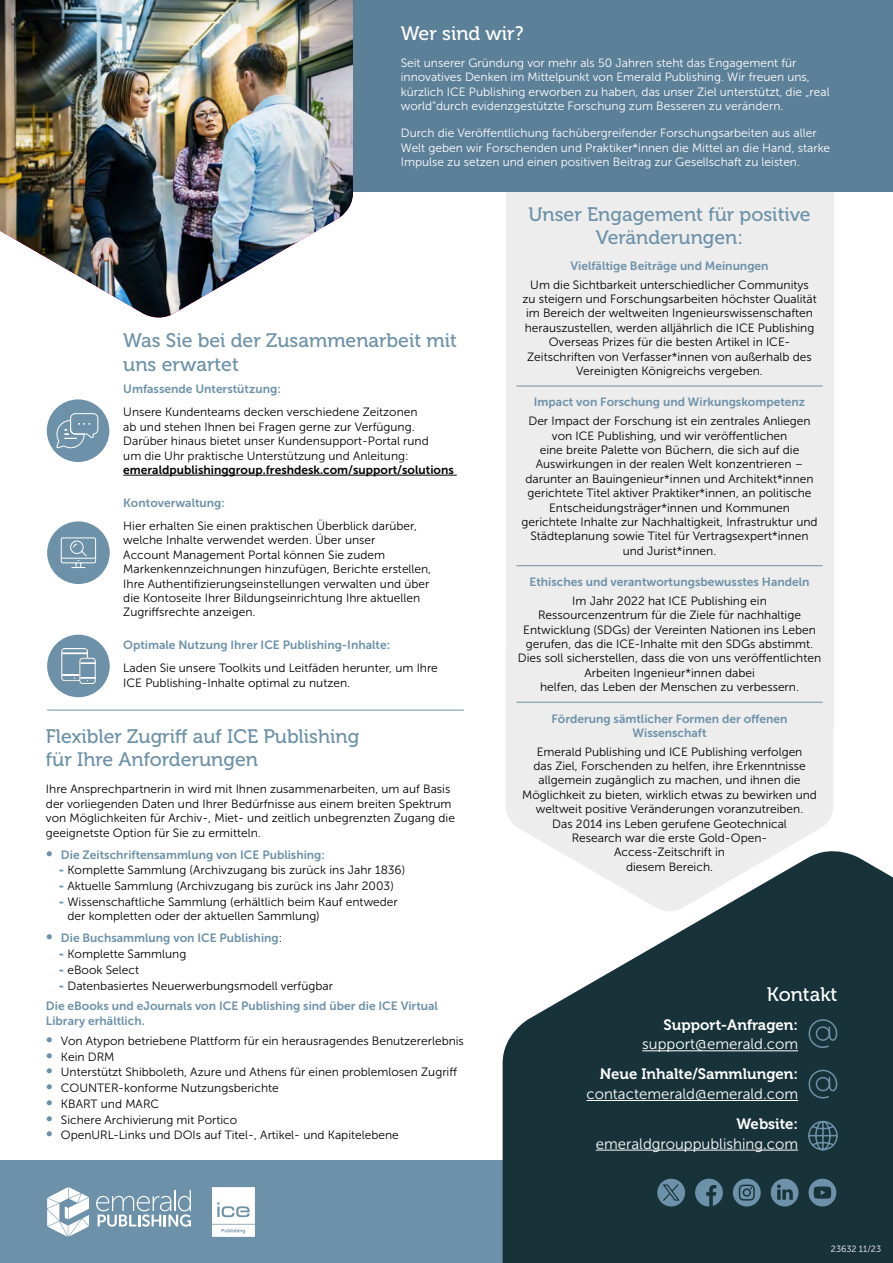
<style>
.page{position:relative;width:893px;height:1263px;background:#fff}
.page>*{position:absolute;margin:0;border:0;box-sizing:border-box;transform-origin:0 0}
.t1{font:19.5px/23.4px "Museo 500";color:#6d91a8}
.t2{font:19.5px "Museo 500";color:#fff}
.t3{font:15px "Museo Sans 300";color:#fff}
.t4{font:15px "Museo 700";color:#fff}
.t5{font:12px/14.4px "Museo Sans 300";color:#000}
.t6{font:12px/14.4px "Museo Sans 300";color:#fff}
.t7{font:12px/14.4px "Museo Sans 700";color:#6d91a8}
.t8{font:12px "Museo Sans 700";color:#000}
.t9{font:9px "Museo Sans 300";color:#fff}
.s1{font-family:"Museo Sans 300";font-size:18px}
.s2{font-family:"Museo Sans 900";color:#6d91a8}
.s3{font-family:"Museo Sans 300";color:#000}
.s4{font-size:18px;color:#6d91a8}
</style>
<div class="page">
<div style="left:506px;top:0;width:327px;height:729px;background:#ededed"></div>
<svg style="left:506px;top:566px;width:327px;height:283px"></svg>
<hr style="left:123px;top:475px;width:334px;height:1px;background:#000">
<hr style="left:516px;top:386px;width:307px;height:1px;background:#6d91a8">
<hr style="left:516px;top:565px;width:307px;height:1px;background:#6d91a8">
<hr style="left:516px;top:702px;width:307px;height:1px;background:#6d91a8">
<div style="left:0;top:1161px;width:893px;height:102px;background:#6d91a8"></div>
<svg style="left:503px;top:849px;width:390px;height:414px;background:#445a5e"></svg>
<hr style="left:47px;top:710px;width:417px;height:1px;background:#6d91a8">
<div style="left:47px;top:521px;width:63px;height:63px;background:#6d91a8;border-radius:50%"></div>
<svg style="left:60px;top:537px;width:36px;height:31px"></svg>
<div style="left:47px;top:399px;width:62px;height:63px;background:#6d91a8;border-radius:50%"></div>
<svg style="left:56px;top:413px;width:43px;height:36px"></svg>
<div style="left:47px;top:635px;width:63px;height:62px;background:#6d91a8;border-radius:50%"></div>
<svg style="left:61px;top:648px;width:35px;height:36px"></svg>
<div style="left:0;top:0;width:893px;height:191px;background:#5d8099"></div>
<img style="left:0;top:0;width:353px;height:318px">
<svg style="left:96px;top:1190px;width:95px;height:37px"></svg>
<svg style="left:47px;top:1187px;width:42px;height:50px"></svg>
<svg style="left:212px;top:1187px;width:43px;height:50px;background:#edf1f4"></svg>
<hr style="left:642px;top:1050px;width:156px;height:1px;background:#fff">
<hr style="left:586px;top:1100px;width:212px;height:1px;background:#fff">
<hr style="left:596px;top:1150px;width:202px;height:1px;background:#fff">
<svg style="left:808px;top:1069px;width:30px;height:30px"></svg>
<svg style="left:808px;top:1018px;width:30px;height:31px"></svg>
<svg style="left:807px;top:1120px;width:31px;height:31px"></svg>
<svg style="left:695px;top:1179px;width:28px;height:27px"></svg>
<svg style="left:808px;top:1179px;width:28px;height:27px"></svg>
<svg style="left:771px;top:1179px;width:27px;height:27px"></svg>
<svg style="left:733px;top:1179px;width:28px;height:27px"></svg>
<svg style="left:657px;top:1179px;width:28px;height:27px"></svg>
<h1 class="t2" style="left:401px;top:22px;width:124px">Wer sind wir?</h1>
<p class="t6" style="left:401px;top:56px;width:430px">Seit unserer Gründung vor mehr als 50 Jahren steht das Engagement für innovatives Denken im Mittelpunkt von Emerald Publishing. Wir freuen uns, kürzlich ICE Publishing erworben zu haben, das unser Ziel unterstützt, die „real world“durch evidenzgestützte Forschung zum Besseren zu verändern.</p>
<p class="t6" style="left:401px;top:126px;width:431px">Durch die Veröffentlichung fachübergreifender Forschungsarbeiten aus aller<br>Welt geben wir Forschenden und Praktiker*innen die Mittel an die Hand, starke<br>Impulse zu setzen und einen positiven Beitrag zur Gesellschaft zu leisten.</p>
<h1 class="t1" style="left:123px;top:329px;width:335px">Was Sie bei der Zusammenarbeit mit uns erwartet</h1>
<p class="t7" style="left:123px;top:382px;width:159px">Umfassende Unterstützung:</p>
<p class="t5" style="left:123px;top:405px;width:307px">Unsere Kundenteams decken verschiedene Zeitzonen ab und stehen Ihnen bei Fragen gerne zur Verfügung.<br>Darüber hinaus bietet unser Kundensupport-Portal rund um die Uhr praktische Unterstützung und Anleitung:</p>
<p class="t8" style="left:123px;top:463px;width:332px">emeraldpublishinggroup.freshdesk.com/support/solutions</p>
<p class="t7" style="left:123px;top:496px;width:103px">Kontoverwaltung:</p>
<p class="t5" style="left:123px;top:519px;width:309px">Hier erhalten Sie einen praktischen Überblick darüber, welche Inhalte verwendet werden. Über unser<br>Account Management Portal können Sie zudem Markenkennzeichnungen hinzufügen, Berichte erstellen, Ihre Authentifizierungseinstellungen verwalten und über die Kontoseite Ihrer Bildungseinrichtung Ihre aktuellen Zugriffsrechte anzeigen.</p>
<p class="t7" style="left:123px;top:638px;width:268px">Optimale Nutzung Ihrer ICE Publishing-Inhalte:</p>
<p class="t5" style="left:123px;top:661px;width:316px">Laden Sie unsere Toolkits und Leitfäden herunter, um Ihre<br>ICE Publishing-Inhalte optimal zu nutzen.</p>
<h1 class="t1" style="left:46px;top:725px;width:315px">Flexibler Zugriff auf ICE Publishing für Ihre Anforderungen</h1>
<p class="t5" style="left:46px;top:782px;width:411px">Ihre Ansprechpartnerin in wird mit Ihnen zusammenarbeiten, um auf Basis der vorliegenden Daten und Ihrer Bedürfnisse aus einem breiten Spektrum von Möglichkeiten für Archiv-, Miet- und zeitlich unbegrenzten Zugang die geeignetste Option für Sie zu ermitteln.</p>
<p class="t7" style="left:46px;top:847px;width:281px"><span class="s1">•</span> Die Zeitschriftensammlung von ICE Publishing:</p>
<p class="t5" style="left:59px;top:863px;width:348px"><span class="s2">-</span> Komplette Sammlung (Archivzugang bis zurück ins Jahr 1836)</p>
<p class="t5" style="left:59px;top:879px;width:336px"><span class="s2">-</span> Aktuelle Sammlung (Archivzugang bis zurück ins Jahr 2003)</p>
<p class="t5" style="left:67px;top:895px;width:332px;text-indent:-9px"><span class="s2">-</span> Wissenschaftliche Sammlung (erhältlich beim Kauf entweder der kompletten oder der aktuellen Sammlung)</p>
<p class="t7" style="left:46px;top:931px;width:238px"><span class="s1">•</span> Die Buchsammlung von ICE Publishing<span class="s3">:</span></p>
<p class="t5" style="left:59px;top:947px;width:129px"><span class="s2">-</span> Komplette Sammlung</p>
<p class="t5" style="left:59px;top:963px;width:82px"><span class="s2">-</span> eBook Select</p>
<p class="t5" style="left:59px;top:978px;width:276px"><span class="s2">-</span> Datenbasiertes Neuerwerbungsmodell verfügbar</p>
<p class="t7" style="left:46px;top:999px;width:394px">Die eBooks und eJournals von ICE Publishing sind über die ICE Virtual<br>Library erhältlich.</p>
<p class="t5" style="left:46px;top:1034px;width:419px"><span class="s4">•</span> Von Atypon betriebene Plattform für ein herausragendes Benutzererlebnis</p>
<p class="t5" style="left:46px;top:1049px;width:70px"><span class="s4">•</span> Kein DRM</p>
<p class="t5" style="left:46px;top:1065px;width:413px"><span class="s4">•</span> Unterstützt Shibboleth, Azure und Athens für einen problemlosen Zugriff</p>
<p class="t5" style="left:46px;top:1081px;width:234px"><span class="s4">•</span> COUNTER-konforme Nutzungsberichte</p>
<p class="t5" style="left:46px;top:1097px;width:115px"><span class="s4">•</span> KBART und MARC</p>
<p class="t5" style="left:46px;top:1112px;width:193px"><span class="s4">•</span> Sichere Archivierung mit Portico</p>
<p class="t5" style="left:46px;top:1128px;width:354px"><span class="s4">•</span> OpenURL-Links und DOIs auf Titel-, Artikel- und Kapitelebene</p>
<h1 class="t1" style="left:528px;top:203px;width:284px;text-align:center">Unser Engagement für positive<br>Veränderungen:</h1>
<p class="t7" style="left:570px;top:259px;width:200px">Vielfältige Beiträge und Meinungen</p>
<p class="t5" style="left:522px;top:277px;width:296px;text-align:center">Um die Sichtbarkeit unterschiedlicher Communitys zu steigern und Forschungsarbeiten höchster Qualität im Bereich der weltweiten Ingenieurswissenschaften herauszustellen, werden alljährlich die ICE Publishing Overseas Prizes für die besten Artikel in ICE-Zeitschriften von Verfasser*innen von außerhalb des Vereinigten Königreichs vergeben.</p>
<p class="t7" style="left:534px;top:395px;width:273px">Impact von Forschung und Wirkungskompetenz</p>
<p class="t5" style="left:522px;top:414px;width:298px;text-align:center">Der Impact der Forschung ist ein zentrales Anliegen von ICE Publishing, und wir veröffentlichen<br>eine breite Palette von Büchern, die sich auf die Auswirkungen in der realen Welt konzentrieren – darunter an Bauingenieur*innen und Architekt*innen gerichtete Titel aktiver Praktiker*innen, an politische Entscheidungsträger*innen und Kommunen gerichtete Inhalte zur Nachhaltigkeit, Infrastruktur und Städteplanung sowie Titel für Vertragsexpert*innen und Jurist*innen.</p>
<p class="t7" style="left:529px;top:575px;width:282px">Ethisches und verantwortungsbewusstes Handeln</p>
<p class="t5" style="left:518px;top:593px;width:305px;text-align:center">Im Jahr 2022 hat ICE Publishing ein Ressourcenzentrum für die Ziele für nachhaltige Entwicklung (SDGs) der Vereinten Nationen ins Leben gerufen, das die ICE-Inhalte mit den SDGs abstimmt.<br>Dies soll sicherstellen, dass die von uns veröffentlichten Arbeiten Ingenieur*innen dabei<br>helfen, das Leben der Menschen zu verbessern.</p>
<p class="t7" style="left:551px;top:711px;width:238px;text-align:center">Förderung sämtlicher Formen der offenen<br>Wissenschaft</p>
<p class="t5" style="left:522px;top:744px;width:296px;text-align:center">Emerald Publishing und ICE Publishing verfolgen<br>das Ziel, Forschenden zu helfen, ihre Erkenntnisse allgemein zugänglich zu machen, und ihnen die Möglichkeit zu bieten, wirklich etwas zu bewirken und weltweit positive Veränderungen voranzutreiben.<br>Das 2014 ins Leben gerufene Geotechnical<br>Research war die erste Gold-Open-Access-Zeitschrift in<br>diesem Bereich.</p>
<h1 class="t2" style="left:767px;top:984px;width:72px">Kontakt</h1>
<p class="t4" style="left:664px;top:1016px;width:136px">Support-Anfragen:</p>
<p class="t3" style="left:642px;top:1036px;width:157px">support@emerald.com</p>
<p class="t4" style="left:600px;top:1066px;width:200px">Neue Inhalte/Sammlungen:</p>
<p class="t3" style="left:586px;top:1086px;width:213px">contactemerald@emerald.com</p>
<p class="t4" style="left:737px;top:1115px;width:63px">Website:</p>
<p class="t3" style="left:596px;top:1135px;width:204px">emeraldgrouppublishing.com</p>
<p class="t9" style="left:831px;top:1244px;width:52px">23632 11/23</p>
</div>
